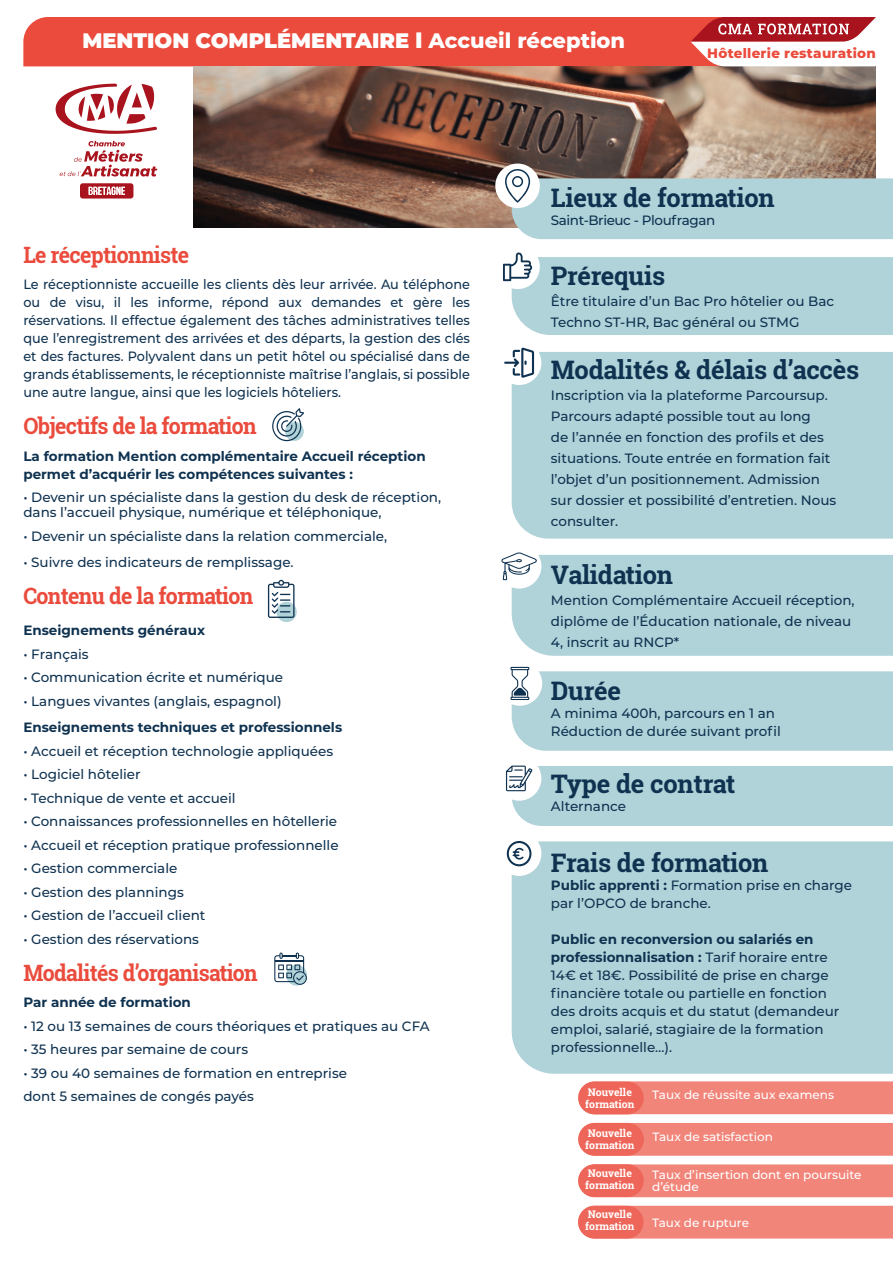
<style>
.page{position:relative;width:893px;height:1263px;background:#fff}
.page>*{position:absolute;margin:0;border:0;box-sizing:border-box;transform-origin:0 0}
.t1{font:700 25.5px "Roboto Slab";letter-spacing:-.01em;color:#0f3250}
.t2{font:700 22.5px "Roboto Slab";letter-spacing:-.03em;color:#ea4b3c;scale:.95 1}
.t3{font:900 21px "Montserrat";color:#fff}
.t4{font:500 13.5px/21px "Montserrat";color:#0f3250}
.t5{font:500 13.5px/18px "Montserrat";color:#0f3250;text-align:justify;scale:.95 1}
.t6{font:700 13.5px/18px "Montserrat";color:#0f3250}
.t7{font:500 13.5px "Montserrat";letter-spacing:-.03em;color:#0f3250}
.t8{font:800 13.5px "Montserrat";letter-spacing:.02em;color:#ea4b3c}
.t9{font:500 12px/12px "Montserrat";color:#fff}
.t10{font:700 10.5px/12px "Roboto Slab";color:#fff}
.s1{font-weight:800}
.s2{font-weight:700}
</style>
<div class="page">
<img style="left:193px;top:67px;width:683px;height:160px">
<svg style="left:272px;top:408px;width:32px;height:33px"></svg>
<svg style="left:274px;top:952px;width:33px;height:33px"></svg>
<svg style="left:276px;top:602px;width:21px;height:20px"></svg>
<svg style="left:268px;top:580px;width:26px;height:38px"></svg>
<svg style="left:56px;top:84px;width:101px;height:50px"></svg>
<svg style="left:59px;top:141px;width:98px;height:36px"></svg>
<svg style="left:80px;top:183px;width:53px;height:16px"></svg>
<svg style="left:501px;top:552px;width:392px;height:104px;background:#b5d5db"></svg>
<svg style="left:510px;top:667px;width:383px;height:84px;background:#b6d5db"></svg>
<svg style="left:506px;top:765px;width:387px;height:61px;background:#b4d3da"></svg>
<div style="left:512px;top:841px;width:381px;height:233px;background:#b0d2d9"></div>
<div style="left:497px;top:831px;width:44px;height:45px;background:#fff;border-radius:50%"></div>
<svg style="left:507px;top:841px;width:24px;height:25px"></svg>
<div style="left:512px;top:352px;width:381px;height:187px;background:#b0d2d9"></div>
<div style="left:497px;top:340px;width:44px;height:45px;background:#fff;border-radius:50%"></div>
<svg style="left:504px;top:347px;width:30px;height:31px"></svg>
<svg style="left:503px;top:252px;width:390px;height:83px;background:#b7d5dc"></svg>
<div style="left:495px;top:164px;width:45px;height:44px;background:#fff;border-radius:50%"></div>
<svg style="left:505px;top:169px;width:388px;height:70px;background:#afc8cc"></svg>
<svg style="left:23px;top:17px;width:853px;height:49px;background:#e75c51"></svg>
<div style="left:578px;top:1164px;width:315px;height:33px;background:#f1857a"></div>
<div style="left:578px;top:1164px;width:66px;height:33px;background:#ed6659;border-radius:16px"></div>
<div style="left:578px;top:1123px;width:315px;height:33px;background:#f1857a"></div>
<div style="left:578px;top:1123px;width:66px;height:33px;background:#ed6659;border-radius:16px"></div>
<div style="left:578px;top:1081px;width:315px;height:33px;background:#f1857a"></div>
<div style="left:578px;top:1081px;width:66px;height:33px;background:#ed6659;border-radius:16px"></div>
<div style="left:578px;top:1206px;width:315px;height:32px;background:#f1857a"></div>
<div style="left:578px;top:1206px;width:65px;height:32px;background:#ed6659;border-radius:16px"></div>
<h3 class="t3" style="left:82px;top:25px;width:544px">MENTION COMPLÉMENTAIRE l <span class="s1">Accueil réception</span></h3>
<p class="t8" style="left:707px;top:44px;width:170px">Hôtellerie restauration</p>
<h2 class="t2" style="left:23px;top:239px;width:176px">Le réceptionniste</h2>
<p class="t5" style="left:23px;top:275px;width:472px">Le réceptionniste accueille les clients dès leur arrivée. Au téléphone ou de visu, il les informe, répond aux demandes et gère les réservations. Il effectue également des tâches administratives telles que l’enregistrement des arrivées et des départs, la gestion des clés et des factures. Polyvalent dans un petit hôtel ou spécialisé dans de grands établissements, le réceptionniste maîtrise l’anglais, si possible une autre langue, ainsi que les logiciels hôteliers.</p>
<h2 class="t2" style="left:23px;top:411px;width:247px">Objectifs de la formation</h2>
<p class="t6" style="left:23px;top:446px;width:404px">La formation Mention complémentaire Accueil réception permet d’acquérir les compétences suivantes :</p>
<p class="t4" style="left:23px;top:489px;width:419px;line-height:15px">• Devenir un spécialiste dans la gestion du desk de réception, dans l’accueil physique, numérique et téléphonique,</p>
<p class="t4" style="left:23px;top:525px;width:365px">• Devenir un spécialiste dans la relation commerciale,</p>
<p class="t4" style="left:23px;top:551px;width:272px">• Suivre des indicateurs de remplissage.</p>
<h2 class="t2" style="left:23px;top:581px;width:244px">Contenu de la formation</h2>
<p class="t6" style="left:23px;top:621px;width:183px">Enseignements généraux</p>
<p class="t4" style="left:23px;top:643px;width:67px">• Français</p>
<p class="t4" style="left:23px;top:666px;width:261px">• Communication écrite et numérique</p>
<p class="t4" style="left:23px;top:690px;width:260px">• Langues vivantes (anglais, espagnol)</p>
<p class="t6" style="left:23px;top:718px;width:320px">Enseignements techniques et professionnels</p>
<p class="t4" style="left:23px;top:740px;width:311px">• Accueil et réception technologie appliquées</p>
<p class="t4" style="left:23px;top:763px;width:119px">• Logiciel hôtelier</p>
<p class="t4" style="left:23px;top:787px;width:214px">• Technique de vente et accueil</p>
<p class="t4" style="left:23px;top:810px;width:315px">• Connaissances professionnelles en hôtellerie</p>
<p class="t4" style="left:23px;top:834px;width:317px">• Accueil et réception pratique professionnelle</p>
<p class="t4" style="left:23px;top:857px;width:156px">• Gestion commerciale</p>
<p class="t4" style="left:23px;top:881px;width:162px">• Gestion des plannings</p>
<p class="t4" style="left:23px;top:904px;width:184px">• Gestion de l’accueil client</p>
<p class="t4" style="left:23px;top:928px;width:177px">• Gestion des réservations</p>
<h2 class="t2" style="left:23px;top:957px;width:248px">Modalités d’organisation</h2>
<p class="t6" style="left:23px;top:993px;width:169px">Par année de formation</p>
<p class="t4" style="left:23px;top:1015px;width:408px">• 12 ou 13 semaines de cours théoriques et pratiques au CFA</p>
<p class="t4" style="left:23px;top:1038px;width:226px">• 35 heures par semaine de cours</p>
<p class="t4" style="left:23px;top:1061px;width:325px;line-height:23.5px">• 39 ou 40 semaines de formation en entreprise dont 5 semaines de congés payés</p>
<h1 class="t1" style="left:551px;top:180px;width:225px">Lieux de formation</h1>
<p class="t7" style="left:551px;top:211px;width:166px">Saint-Brieuc - Ploufragan</p>
<h1 class="t1" style="left:551px;top:258px;width:116px">Prérequis</h1>
<p class="t4" style="left:551px;top:290px;width:285px">Être titulaire d’un Bac Pro hôtelier ou Bac<br>Techno ST-HR, Bac général ou STMG</p>
<h1 class="t1" style="left:551px;top:352px;width:310px">Modalités &amp; délais d’accès</h1>
<p class="t4" style="left:551px;top:384px;width:287px">Inscription via la plateforme Parcoursup.<br>Parcours adapté possible tout au long<br>de l’année en fonction des profils et des situations. Toute entrée en formation fait l’objet d’un positionnement. Admission sur dossier et possibilité d’entretien. Nous consulter.</p>
<h1 class="t1" style="left:551px;top:557px;width:124px">Validation</h1>
<p class="t4" style="left:551px;top:589px;width:305px">Mention Complémentaire Accueil réception, diplôme de l’Éducation nationale, de niveau<br>4, inscrit au RNCP*</p>
<h1 class="t1" style="left:551px;top:674px;width:72px">Durée</h1>
<p class="t4" style="left:551px;top:704px;width:231px;line-height:18px">A minima 400h, parcours en 1 an<br>Réduction de durée suivant profil</p>
<h1 class="t1" style="left:551px;top:766px;width:186px">Type de contrat</h1>
<p class="t4" style="left:551px;top:795px;width:77px">Alternance</p>
<h1 class="t1" style="left:551px;top:845px;width:219px">Frais de formation</h1>
<p class="t4" style="left:551px;top:876px;width:303px;line-height:18px"><span class="s2">Public apprenti :</span> Formation prise en charge par l’OPCO de branche.</p>
<p class="t4" style="left:551px;top:930px;width:290px;line-height:18px"><span class="s2">Public en reconversion ou salariés en professionnalisation :</span> Tarif horaire entre 14€ et 18€. Possibilité de prise en charge financière totale ou partielle en fonction des droits acquis et du statut (demandeur emploi, salarié, stagiaire de la formation professionnelle…).</p>
<p class="t10" style="left:588px;top:1086px;width:46px">Nouvelle</p>
<p class="t9" style="left:652px;top:1088px;width:183px">Taux de réussite aux examens</p>
<p class="t10" style="left:585px;top:1098px;width:51px">formation</p>
<p class="t10" style="left:585px;top:1127px;width:51px">Nouvelle formation</p>
<p class="t10" style="left:585px;top:1167px;width:51px">Nouvelle formation</p>
<p class="t10" style="left:585px;top:1208px;width:51px">Nouvelle formation</p>
<p class="t9" style="left:652px;top:1131px;width:122px">Taux de satisfaction</p>
<p class="t9" style="left:652px;top:1168px;width:211px">Taux d’insertion dont en poursuite d’étude</p>
<p class="t9" style="left:652px;top:1216px;width:99px">Taux de rupture</p>
</div>
